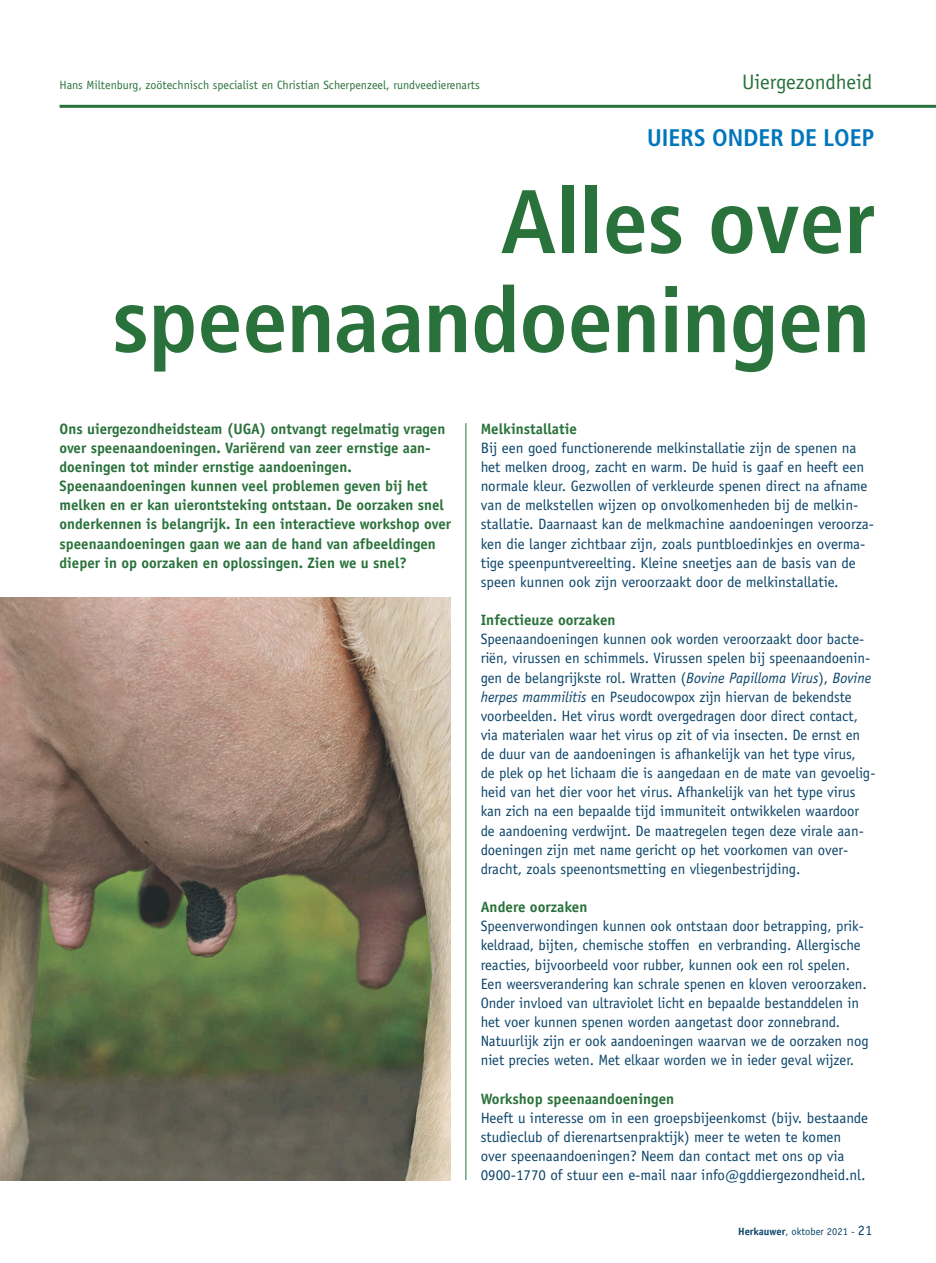
<style>
.page{position:relative;width:936px;height:1263px;background:#fff}
.page>*{position:absolute;margin:0;border:0;box-sizing:border-box;transform-origin:0 0}
.t1{font:700 condensed 90px/99px "Frutiger LT Std";color:#2a723b;text-align:right}
.t2{font:700 condensed 24px "Frutiger LT Std";color:#0076bc}
.t3{font:21px "Officina Sans Std";color:#2a723b}
.t4{font:15px/19.2px "Officina Sans Std";color:#0b4469}
.t5{font:700 15px/19.2px "Officina Sans Std";color:#2a723b}
.t6{font:12px "Officina Sans Std";color:#2a723b}
.t7{font:10.5px "Officina Sans Std";color:#0b4469}
.s1{font-style:italic}
.s2{font-weight:700}
.s3{font-size:14.25px}
</style>
<div class="page">
<hr style="left:60px;top:105px;width:875px;height:3px;background:#2a723b">
<img style="left:0;top:597px;width:451px;height:583px">
<hr style="left:465px;top:423px;width:1px;height:757px;background:#2a723b">
<p class="t6" style="left:60px;top:78px;width:421px">Hans Miltenburg, zoötechnisch specialist en Christian Scherpenzeel, rundveedierenarts</p>
<h3 class="t3" style="left:742px;top:70px;width:131px">Uiergezondheid</h3>
<h2 class="t2" style="left:647px;top:123px;width:228px">UIERS ONDER DE LOEP</h2>
<h1 class="t1" style="left:112px;top:173px;width:765px">Alles over speenaandoeningen</h1>
<p class="t5" style="left:60px;top:419px;width:393px">Ons uiergezondheidsteam (UGA) ontvangt regelmatig vragen over speenaandoeningen. Variërend van zeer ernstige aan&shy;doeningen tot minder ernstige aandoeningen.<br>Speenaandoeningen kunnen veel problemen geven bij het melken en er kan uierontsteking ontstaan. De oorzaken snel onderkennen is belangrijk. In een interactieve workshop over speenaandoeningen gaan we aan de hand van afbeeldingen dieper in op oorzaken en oplossingen. Zien we u snel?</p>
<p class="t5" style="left:480px;top:419px;width:98px">Melkinstallatie</p>
<p class="t4" style="left:480px;top:438px;width:395px">Bij een goed functionerende melkinstallatie zijn de spenen na het melken droog, zacht en warm. De huid is gaaf en heeft een normale kleur. Gezwollen of verkleurde spenen direct na afname van de melkstellen wijzen op onvolkomenheden bij de melkin&shy;stallatie. Daarnaast kan de melkmachine aandoeningen veroorza&shy;ken die langer zichtbaar zijn, zoals puntbloedinkjes en overma&shy;tige speenpuntvereelting. Kleine sneetjes aan de basis van de speen kunnen ook zijn veroorzaakt door de melkinstallatie.</p>
<p class="t5" style="left:480px;top:610px;width:136px">Infectieuze oorzaken</p>
<p class="t4" style="left:480px;top:630px;width:396px">Speenaandoeningen kunnen ook worden veroorzaakt door bacte&shy;riën, virussen en schimmels. Virussen spelen bij speenaandoenin&shy;gen de belangrijkste rol. Wratten (<span class="s1">Bovine Papilloma Virus</span>), <span class="s1">Bovine herpes mammilitis</span> en Pseudocowpox zijn hiervan de bekendste voorbeelden. Het virus wordt overgedragen door direct contact, via materialen waar het virus op zit of via insecten. De ernst en de duur van de aandoeningen is afhankelijk van het type virus,<br>de plek op het lichaam die is aangedaan en de mate van gevoelig&shy;heid van het dier voor het virus. Afhankelijk van het type virus kan zich na een bepaalde tijd immuniteit ontwikkelen waardoor de aandoening verdwijnt. De maatregelen tegen deze virale aan&shy;doeningen zijn met name gericht op het voorkomen van over&shy;dracht, zoals speenontsmetting en vliegenbestrijding.</p>
<p class="t5" style="left:480px;top:897px;width:108px">Andere oorzaken</p>
<p class="t4" style="left:480px;top:917px;width:389px">Speenverwondingen kunnen ook ontstaan door betrapping, prik&shy;keldraad, bijten, chemische stoffen en verbranding. Allergische reacties, bijvoorbeeld voor rubber, kunnen ook een rol spelen.<br>Een weersverandering kan schrale spenen en kloven veroorzaken.<br>Onder invloed van ultraviolet licht en bepaalde bestanddelen in het voer kunnen spenen worden aangetast door zonnebrand.<br>Natuurlijk zijn er ook aandoeningen waarvan we de oorzaken nog niet precies weten. Met elkaar worden we in ieder geval wijzer.</p>
<p class="t5" style="left:480px;top:1089px;width:195px">Workshop speenaandoeningen</p>
<p class="t4" style="left:480px;top:1108px;width:389px">Heeft u interesse om in een groepsbijeenkomst (bijv. bestaande studieclub of dierenartsenpraktijk) meer te weten te komen over speenaandoeningen? Neem dan contact met ons op via 0900-1770 of stuur een e-mail naar info@gddiergezondheid.nl.</p>
<p class="t7" style="left:738px;top:1225px;width:136px"><span class="s2">Herkauwer</span>, oktober 2021 - <span class="s3">21</span></p>
</div>
